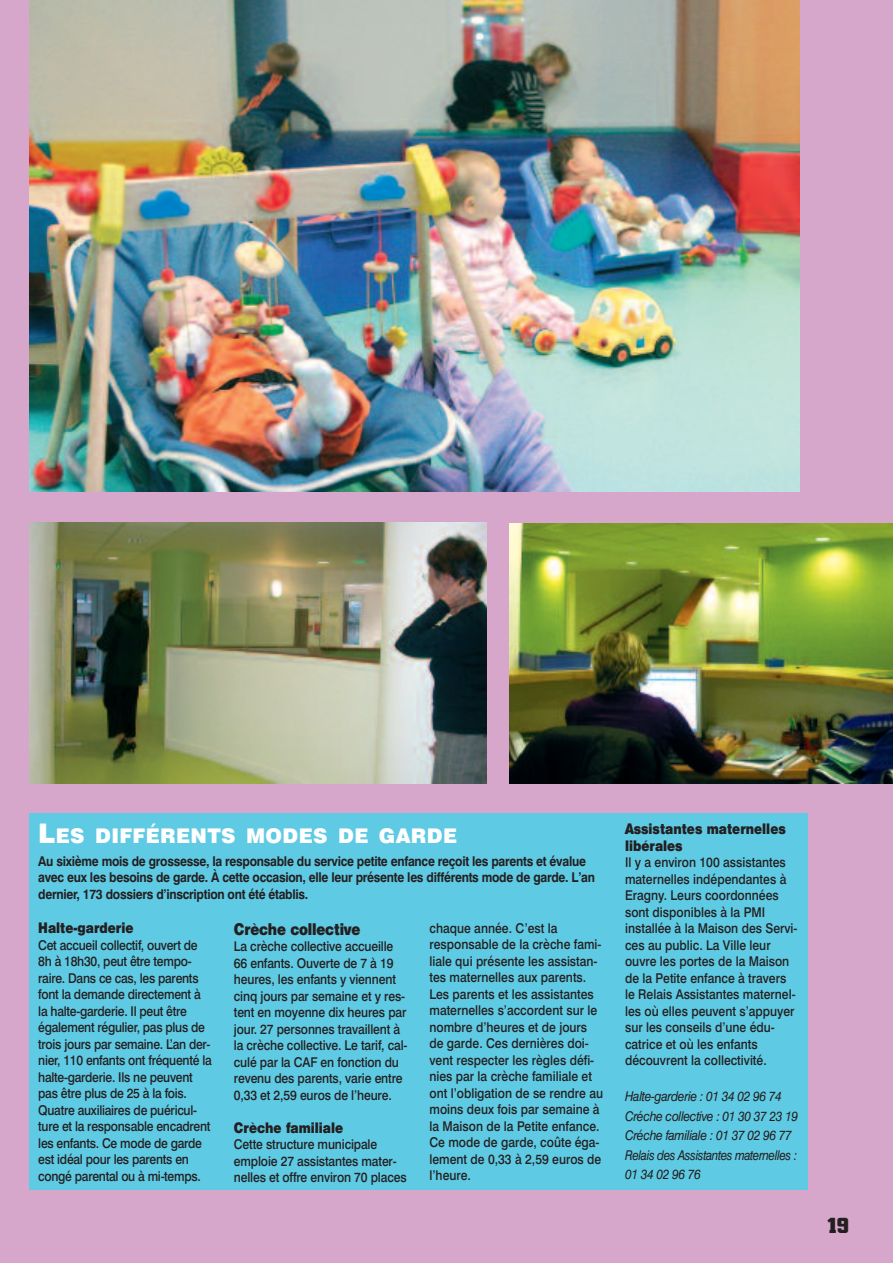
<style>
.page{position:relative;width:893px;height:1263px;background:#d7a6cb}
.page>*{position:absolute;margin:0;border:0;box-sizing:border-box;transform-origin:0 0}
.t1{font:900 20.25px "Swiss 721 BT";letter-spacing:.015em;color:#fff}
.t2{font:700 19.5px "Civic";color:#231f20}
.t3{font:15px "Swiss 721 BT Black No 2";letter-spacing:-.015em;color:#231f20;scale:.9 1}
.t4{font:500 13.5px/16.5px "Swiss 721 BT";letter-spacing:-.01em;color:#231f20;scale:.9 1}
.t5{font:700 13.5px/16.5px "Swiss 721 BT";letter-spacing:-.025em;color:#231f20;scale:.9 1}
.t6{font:italic 13.5px/19.5px "Swiss 721 BT";letter-spacing:-.03em;color:#231f20;scale:.9 1}
.t7{font:13.5px/16.5px "Swiss 721 BT Black No 2";color:#231f20;scale:.9 1}
.s1{font-size:27px}
</style>
<div class="page">
<img style="left:30px;top:0;width:769px;height:491px">
<div style="left:30px;top:813px;width:778px;height:377px;background:#5fcae3"></div>
<img style="left:509px;top:523px;width:384px;height:260px">
<img style="left:30px;top:522px;width:457px;height:261px">
<h1 class="t1" style="left:38px;top:829px;width:420px"><span class="s1">L</span>ES DIFFÉRENTS MODES DE GARDE</h1>
<p class="t5" style="left:38px;top:854px;width:620px">Au sixième mois de grossesse, la responsable du service petite enfance reçoit les parents et évalue avec eux les besoins de garde. À cette occasion, elle leur présente les différents mode de garde. L’an dernier, 173 dossiers d’inscription ont été établis.</p>
<p class="t7" style="left:38px;top:921px;width:107px">Halte-garderie</p>
<p class="t4" style="left:38px;top:938px;width:194px">Cet accueil collectif, ouvert de<br>8h à 18h30, peut être tempo&shy;raire. Dans ce cas, les parents font la demande directement à la halte-garderie. Il peut être également régulier, pas plus de trois jours par semaine. L’an der&shy;nier, 110 enfants ont fréquenté la halte-garderie. Ils ne peuvent pas être plus de 25 à la fois.<br>Quatre auxiliaires de puéricul&shy;ture et la responsable encadrent les enfants. Ce mode de garde est idéal pour les parents en congé parental ou à mi-temps.</p>
<p class="t3" style="left:234px;top:923px;width:142px">Crèche collective</p>
<p class="t4" style="left:234px;top:939px;width:194px">La crèche collective accueille<br>66 enfants. Ouverte de 7 à 19 heures, les enfants y viennent cinq jours par semaine et y res&shy;tent en moyenne dix heures par jour. 27 personnes travaillent à la crèche collective. Le tarif, cal&shy;culé par la CAF en fonction du revenu des parents, varie entre<br>0,33 et 2,59 euros de l’heure.</p>
<p class="t7" style="left:234px;top:1120px;width:123px">Crèche familiale</p>
<p class="t4" style="left:234px;top:1137px;width:194px">Cette structure municipale emploie 27 assistantes mater&shy;nelles et offre environ 70 places</p>
<p class="t4" style="left:429px;top:921px;width:194px">chaque année. C’est la responsable de la crèche fami&shy;liale qui présente les assistan&shy;tes maternelles aux parents.<br>Les parents et les assistantes maternelles s’accordent sur le nombre d’heures et de jours de garde. Ces dernières doi&shy;vent respecter les règles défi&shy;nies par la crèche familiale et ont l’obligation de se rendre au moins deux fois par semaine à la Maison de la Petite enfance.<br>Ce mode de garde, coûte éga&shy;lement de 0,33 à 2,59 euros de l’heure.</p>
<p class="t7" style="left:625px;top:822px;width:180px">Assistantes maternelles libérales</p>
<p class="t4" style="left:625px;top:856px;width:193px">Il y a environ 100 assistantes maternelles indépendantes à<br>Eragny. Leurs coordonnées sont disponibles à la PMI installée à la Maison des Servi&shy;ces au public. La Ville leur ouvre les portes de la Maison de la Petite enfance à travers le Relais Assistantes maternel&shy;les où elles peuvent s’appuyer sur les conseils d’une édu&shy;catrice et où les enfants découvrent la collectivité.</p>
<p class="t6" style="left:625px;top:1088px;width:194px">Halte-garderie : 01 34 02 96 74<br>Créche collective : 01 30 37 23 19<br>Créche familiale : 01 37 02 96 77<br>Relais des Assistantes maternelles :<br>01 34 02 96 76</p>
<h2 class="t2" style="left:827px;top:1215px;width:24px">19</h2>
</div>
